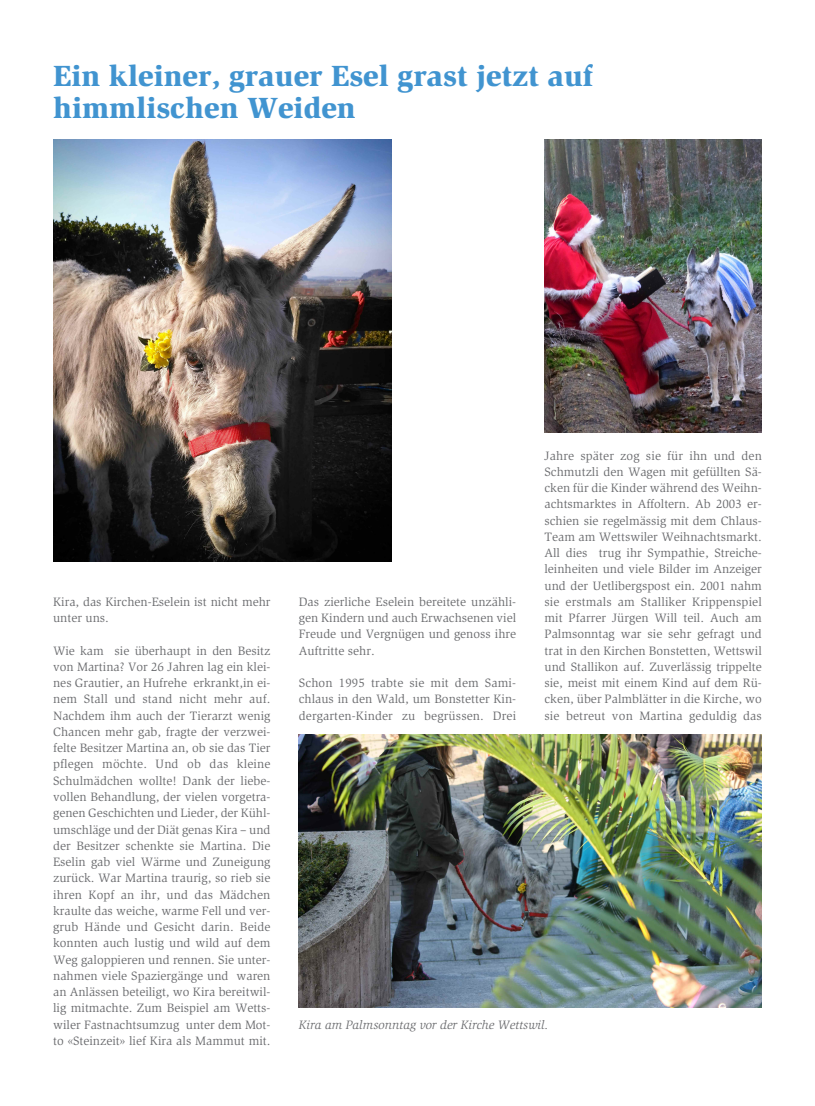
<style>
.page{position:relative;width:815px;height:1106px;background:#fff}
.page>*{position:absolute;margin:0;border:0;box-sizing:border-box;transform-origin:0 0}
.t1{font:900 30px/32.5px "Slimbach Std";color:#4194d0}
.t2{font:12.5px/16.2px "Slimbach Std";color:#6c6d70;text-align:justify}
.t3{font:italic 12.5px "Slimbach Std";color:#6c6d70}
</style>
<div class="page">
<img style="left:53px;top:139px;width:338px;height:422px">
<img style="left:544px;top:139px;width:218px;height:293px">
<img style="left:299px;top:734px;width:462px;height:273px">
<h1 class="t1" style="left:53px;top:62px;width:541px">Ein kleiner, grauer Esel grast jetzt auf himmlischen Weiden</h1>
<p class="t2" style="left:53px;top:594px;width:219px">Kira, das Kirchen-Eselein ist nicht mehr unter uns.</p>
<p class="t2" style="left:53px;top:643px;width:219px">Wie kam sie überhaupt in den Besitz von Martina? Vor 26 Jahren lag ein klei&shy;nes Grautier, an Hufrehe erkrankt,in ei&shy;nem Stall und stand nicht mehr auf.<br>Nachdem ihm auch der Tierarzt wenig Chancen mehr gab, fragte der verzwei&shy;felte Besitzer Martina an, ob sie das Tier pflegen möchte. Und ob das kleine Schulmädchen wollte! Dank der liebe&shy;vollen Behandlung, der vielen vorgetra&shy;genen Geschichten und Lieder, der Kühl&shy;umschläge und der Diät genas Kira – und der Besitzer schenkte sie Martina. Die Eselin gab viel Wärme und Zuneigung zurück. War Martina traurig, so rieb sie ihren Kopf an ihr, und das Mädchen kraulte das weiche, warme Fell und ver&shy;grub Hände und Gesicht darin. Beide konnten auch lustig und wild auf dem Weg galoppieren und rennen. Sie unter&shy;nahmen viele Spaziergänge und waren an Anlässen beteiligt, wo Kira bereitwil&shy;lig mitmachte. Zum Beispiel am Wetts&shy;wiler Fastnachtsumzug unter dem Mot&shy;to «Steinzeit» lief Kira als Mammut mit.</p>
<p class="t2" style="left:299px;top:594px;width:219px">Das zierliche Eselein bereitete unzähli&shy;gen Kindern und auch Erwachsenen viel Freude und Vergnügen und genoss ihre Auftritte sehr.</p>
<p class="t2" style="left:299px;top:676px;width:219px">Schon 1995 trabte sie mit dem Sami&shy;chlaus in den Wald, um Bonstetter Kin&shy;dergarten-Kinder zu begrüssen. Drei</p>
<p class="t2" style="left:544px;top:448px;width:219px">Jahre später zog sie für ihn und den Schmutzli den Wagen mit gefüllten Sä&shy;cken für die Kinder während des Weihn&shy;achtsmarktes in Affoltern. Ab 2003 er&shy;schien sie regelmässig mit dem Chlaus-Team am Wettswiler Weihnachtsmarkt.<br>All dies trug ihr Sympathie, Streiche&shy;leinheiten und viele Bilder im Anzeiger und der Uetlibergspost ein. 2001 nahm sie erstmals am Stalliker Krippenspiel mit Pfarrer Jürgen Will teil. Auch am Palmsonntag war sie sehr gefragt und trat in den Kirchen Bonstetten, Wettswil und Stallikon auf. Zuverlässig trippelte sie, meist mit einem Kind auf dem Rü&shy;cken, über Palmblätter in die Kirche, wo sie betreut von Martina geduldig das</p>
<p class="t3" style="left:299px;top:1019px;width:251px">Kira am Palmsonntag vor der Kirche Wettswil.</p>
</div>
